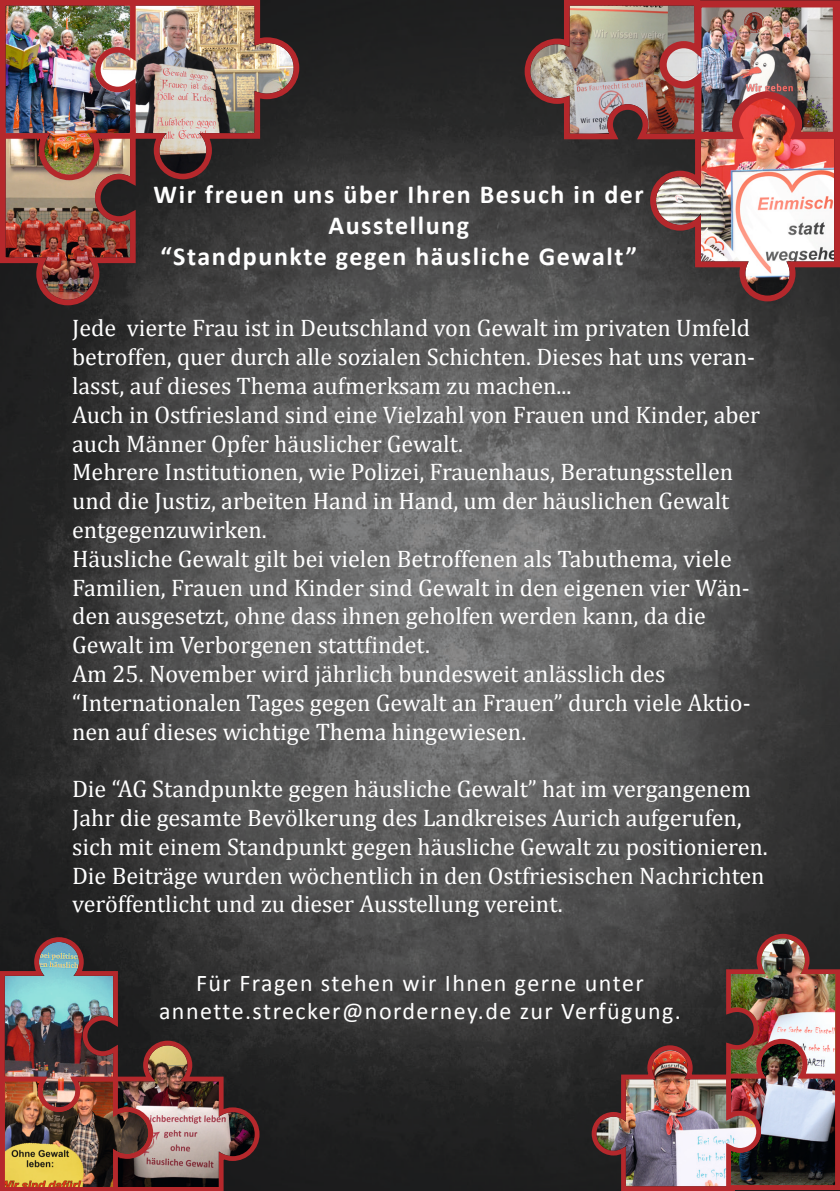
<style>
.page{position:relative;width:840px;height:1191px;background:#fff}
.page>*{position:absolute;margin:0;border:0;box-sizing:border-box;transform-origin:0 0}
.t1{font:700 26px/31.2px "Calibri";letter-spacing:.06em;color:#fff;text-align:center}
.t2{font:24px/28.8px "Cambria";color:#fff}
.t3{font:24px/28.8px "Calibri";letter-spacing:.06em;color:#fff;text-align:center}
</style>
<div class="page">
<img style="left:0;top:0;width:839px;height:1191px">
<svg style="left:296px;top:0;width:6px;height:182px"></svg>
<img style="left:0;top:0;width:296px;height:308px">
<img style="left:589px;top:931px;width:250px;height:260px">
<img style="left:0;top:934px;width:262px;height:257px">
<img style="left:646px;top:144px;width:193px;height:160px">
<img style="left:521px;top:0;width:318px;height:144px">
<p class="t1" style="left:153px;top:179px;width:491px">Wir freuen uns über Ihren Besuch in der<br>Ausstellung<br>“Standpunkte gegen häusliche Gewalt”</p>
<p class="t2" style="left:72px;top:313px;width:689px">Jede vierte Frau ist in Deutschland von Gewalt im privaten Umfeld betroffen, quer durch alle sozialen Schichten. Dieses hat uns veran&shy;lasst, auf dieses Thema aufmerksam zu machen...<br>Auch in Ostfriesland sind eine Vielzahl von Frauen und Kinder, aber auch Männer Opfer häuslicher Gewalt.<br>Mehrere Institutionen, wie Polizei, Frauenhaus, Beratungsstellen und die Justiz, arbeiten Hand in Hand, um der häuslichen Gewalt entgegenzuwirken.<br>Häusliche Gewalt gilt bei vielen Betroffenen als Tabuthema, viele Familien, Frauen und Kinder sind Gewalt in den eigenen vier Wän&shy;den ausgesetzt, ohne dass ihnen geholfen werden kann, da die Gewalt im Verborgenen stattfindet.<br>Am 25. November wird jährlich bundesweit anlässlich des “Internationalen Tages gegen Gewalt an Frauen” durch viele Aktio&shy;nen auf dieses wichtige Thema hingewiesen.</p>
<p class="t2" style="left:72px;top:774px;width:697px">Die “AG Standpunkte gegen häusliche Gewalt” hat im vergangenem Jahr die gesamte Bevölkerung des Landkreises Aurich aufgerufen, sich mit einem Standpunkt gegen häusliche Gewalt zu positionieren.<br>Die Beiträge wurden wöchentlich in den Ostfriesischen Nachrichten veröffentlicht und zu dieser Ausstellung vereint.</p>
<p class="t3" style="left:159px;top:968px;width:523px">Für Fragen stehen wir Ihnen gerne unter annette.strecker@norderney.de zur Verfügung.</p>
</div>
